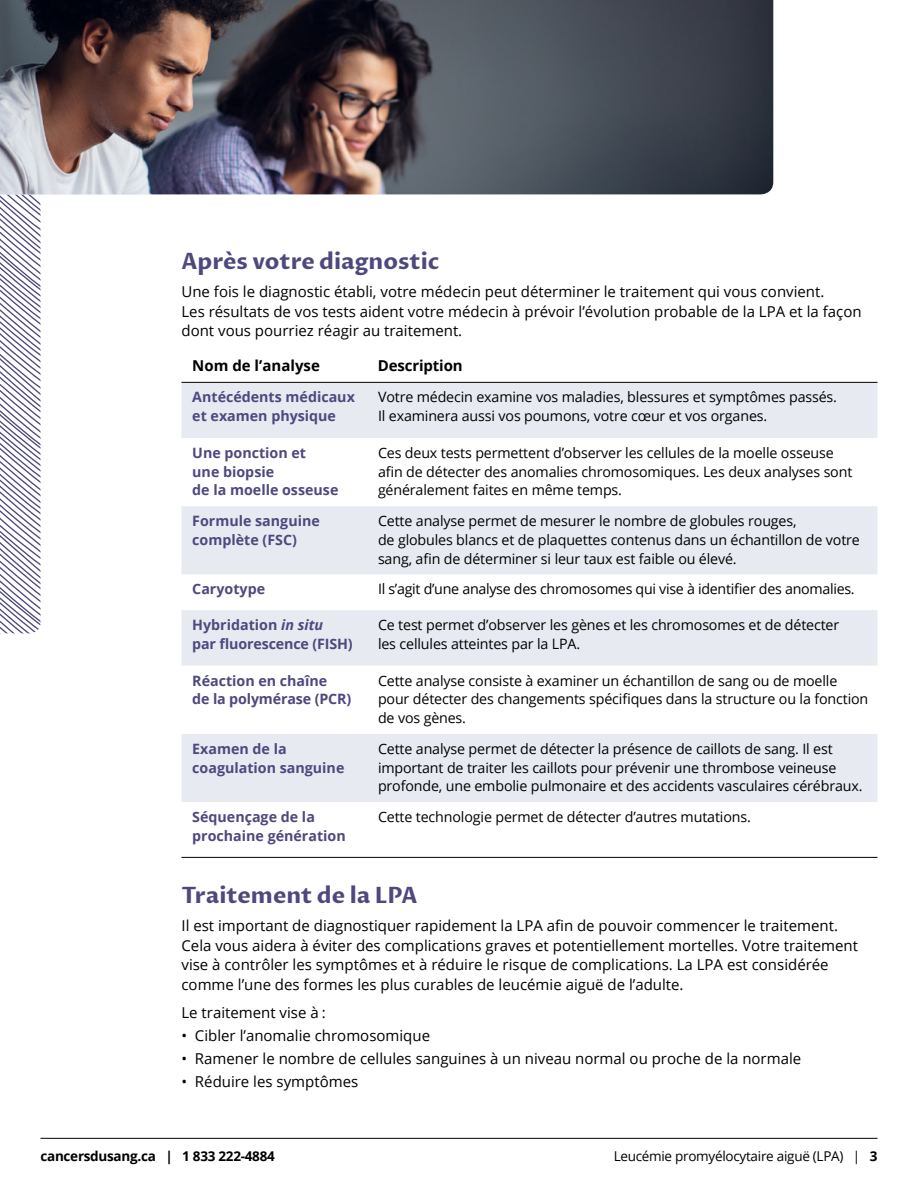
<style>
.page{position:relative;width:918px;height:1188px;background:#fff}
.page>*{position:absolute;margin:0;border:0;box-sizing:border-box;transform-origin:0 0}
.t1{font:700 22.5px "Proza Libre";color:#4e487f}
.t2{font:15px/19.5px "Open Sans";color:#000}
.t3{font:700 15px "Open Sans";letter-spacing:-.01em;color:#000}
.t4{font:14.25px/18.8px "Open Sans";letter-spacing:-.01em;color:#000}
.t5{font:700 14.25px/18.8px "Open Sans";color:#4e487f}
.t6{font:13.5px "Open Sans";letter-spacing:-.02em;color:#000}
.t7{font:700 13.5px "Open Sans";letter-spacing:-.02em;color:#000}
.s1{font-style:italic}
.s2{font-weight:700}
</style>
<div class="page">
<hr style="left:40px;top:1138px;width:838px;height:1px;background:#000">
<svg style="left:0;top:194px;width:40px;height:439px"></svg>
<svg style="left:181px;top:383px;width:697px;height:283px;fill:#e7ebf1"></svg>
<svg style="left:181px;top:734px;width:697px;height:123px;fill:#e7ebf1"></svg>
<hr style="left:181px;top:382px;width:197px;height:1px;background:#000">
<hr style="left:378px;top:382px;width:500px;height:1px;background:#000">
<hr style="left:378px;top:857px;width:500px;height:1px;background:#000">
<hr style="left:181px;top:857px;width:197px;height:1px;background:#000">
<img style="left:0;top:0;width:773px;height:194px">
<h1 class="t1" style="left:181px;top:247px;width:259px">Après votre diagnostic</h1>
<p class="t2" style="left:181px;top:281px;width:682px">Une fois le diagnostic établi, votre médecin peut déterminer le traitement qui vous convient.<br>Les résultats de vos tests aident votre médecin à prévoir l’évolution probable de la LPA et la façon dont vous pourriez réagir au traitement.</p>
<p class="t3" style="left:192px;top:355px;width:129px">Nom de l’analyse</p>
<p class="t3" style="left:378px;top:355px;width:86px">Description</p>
<p class="t5" style="left:192px;top:387px;width:164px">Antécédents médicaux et examen physique</p>
<p class="t4" style="left:378px;top:387px;width:461px">Votre médecin examine vos maladies, blessures et symptômes passés.<br>Il examinera aussi vos poumons, votre cœur et vos organes.</p>
<p class="t5" style="left:192px;top:443px;width:148px">Une ponction et<br>une biopsie<br>de la moelle osseuse</p>
<p class="t4" style="left:378px;top:443px;width:476px">Ces deux tests permettent d’observer les cellules de la moelle osseuse afin de détecter des anomalies chromosomiques. Les deux analyses sont généralement faites en même temps.</p>
<p class="t5" style="left:192px;top:511px;width:129px">Formule sanguine complète (FSC)</p>
<p class="t4" style="left:378px;top:511px;width:483px">Cette analyse permet de mesurer le nombre de globules rouges,<br>de globules blancs et de plaquettes contenus dans un échantillon de votre sang, afin de déterminer si leur taux est faible ou élevé.</p>
<p class="t5" style="left:192px;top:579px;width:74px">Caryotype</p>
<p class="t4" style="left:378px;top:579px;width:478px">Il s’agit d’une analyse des chromosomes qui vise à identifier des anomalies.</p>
<p class="t5" style="left:192px;top:615px;width:162px">Hybridation <span class="s1">in situ<br></span>par fluorescence (FISH)</p>
<p class="t4" style="left:378px;top:615px;width:463px">Ce test permet d’observer les gènes et les chromosomes et de détecter les cellules atteintes par la LPA.</p>
<p class="t5" style="left:192px;top:671px;width:160px">Réaction en chaîne<br>de la polymérase (PCR)</p>
<p class="t4" style="left:378px;top:671px;width:492px">Cette analyse consiste à examiner un échantillon de sang ou de moelle pour détecter des changements spécifiques dans la structure ou la fonction de vos gènes.</p>
<p class="t5" style="left:192px;top:739px;width:154px">Examen de la coagulation sanguine</p>
<p class="t4" style="left:378px;top:739px;width:486px">Cette analyse permet de détecter la présence de caillots de sang. Il est important de traiter les caillots pour prévenir une thrombose veineuse profonde, une embolie pulmonaire et des accidents vasculaires cérébraux.</p>
<p class="t5" style="left:192px;top:807px;width:155px">Séquençage de la prochaine génération</p>
<p class="t4" style="left:378px;top:807px;width:374px">Cette technologie permet de détecter d’autres mutations.</p>
<h1 class="t1" style="left:181px;top:881px;width:238px">Traitement de la LPA</h1>
<p class="t2" style="left:181px;top:915px;width:678px">Il est important de diagnostiquer rapidement la LPA afin de pouvoir commencer le traitement.<br>Cela vous aidera à éviter des complications graves et potentiellement mortelles. Votre traitement vise à contrôler les symptômes et à réduire le risque de complications. La LPA est considérée comme l’une des formes les plus curables de leucémie aiguë de l’adulte.</p>
<p class="t2" style="left:181px;top:1002px;width:146px">Le traitement vise à :</p>
<p class="t2" style="left:181px;top:1025px;width:250px">• Cibler l’anomalie chromosomique</p>
<p class="t2" style="left:181px;top:1048px;width:621px">• Ramener le nombre de cellules sanguines à un niveau normal ou proche de la normale</p>
<p class="t2" style="left:181px;top:1071px;width:178px">• Réduire les symptômes</p>
<p class="t7" style="left:40px;top:1147px;width:236px">cancersdusang.ca | 1 833 222-4884</p>
<p class="t6" style="left:614px;top:1147px;width:265px">Leucémie promyélocytaire aiguë (LPA) | <span class="s2">3</span></p>
</div>
